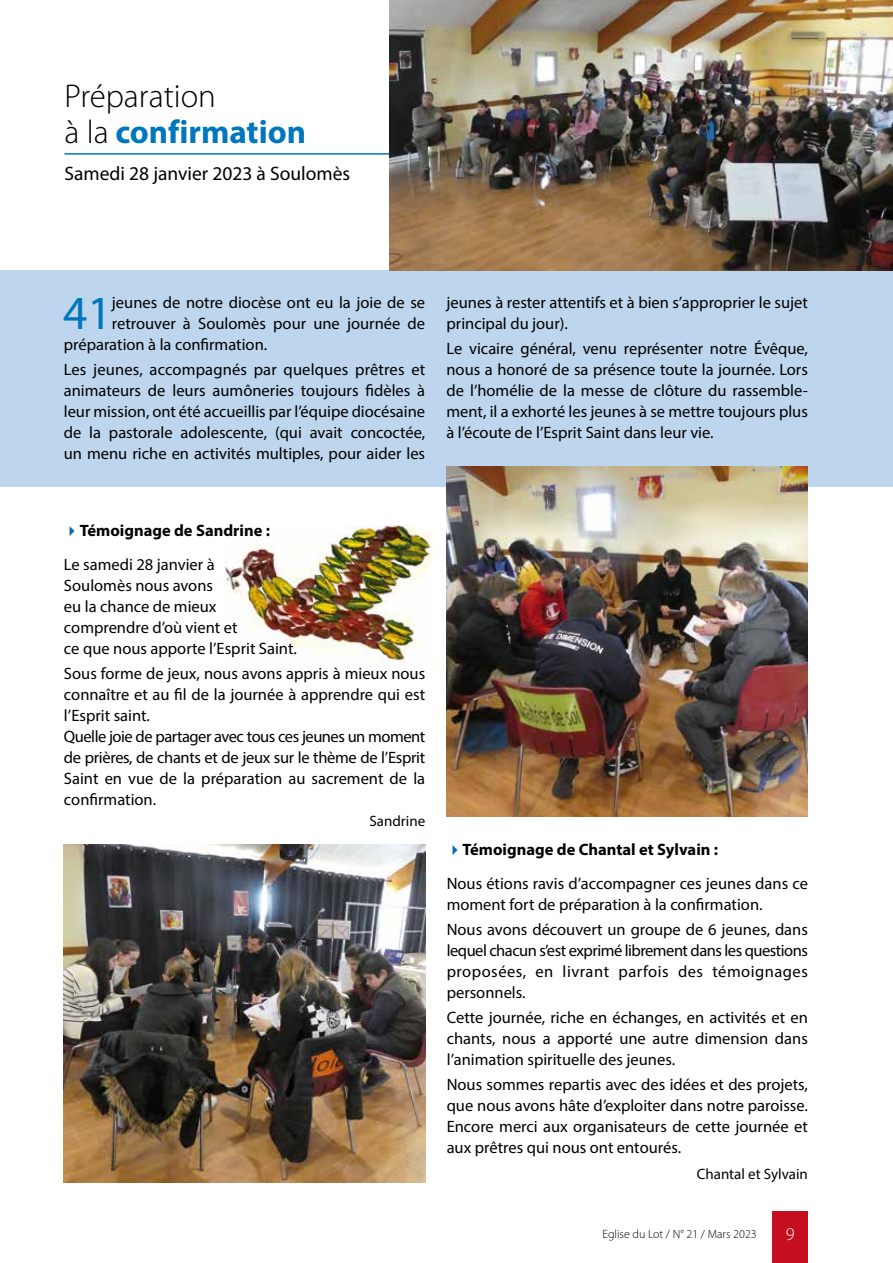
<style>
.page{position:relative;width:893px;height:1263px;background:#fff}
.page>*{position:absolute;margin:0;border:0;box-sizing:border-box;transform-origin:0 0}
.t1{font:47.7px "Myriad Pro";color:#0076bd}
.t2{font:300 33px/36px "Myriad Pro";color:#000}
.t3{font:19.5px "Myriad Pro";color:#000}
.t4{font:300 18px "Myriad Pro";color:#fff}
.t5{font:16.5px/21px "Myriad Pro";color:#000;text-align:justify}
.t6{font:700 16.5px/33.8px "Myriad Pro";color:#000}
.t7{font:15px "Myriad Pro";color:#000}
.t8{font:300 12px "Myriad Pro";color:#000}
.s1{font-weight:700;color:#0076bd}
.s2{color:#006ab3}
.s3{font-weight:400}
.s4{font-weight:700}
</style>
<div class="page">
<div style="left:0;top:270px;width:893px;height:216px;background:#bdd5ed"></div>
<div style="left:772px;top:1212px;width:36px;height:51px;background:#c50e1f"></div>
<hr style="left:64px;top:153px;width:599px;height:2px;background:#0076bd">
<img style="left:446px;top:466px;width:362px;height:350px">
<img style="left:223px;top:526px;width:209px;height:138px">
<img style="left:390px;top:0;width:503px;height:270px">
<img style="left:64px;top:845px;width:361px;height:337px">
<h2 class="t2" style="left:64px;top:78px;width:243px">Préparation<br>à la <span class="s1">confirmation</span></h2>
<p class="t3" style="left:64px;top:161px;width:287px">Samedi 28 janvier 2023 à Soulomès</p>
<h1 class="t1" style="left:63px;top:283px;width:50px">41</h1>
<p class="t5" style="left:112px;top:292px;width:315px">jeunes de notre diocèse ont eu la joie de se</p>
<p class="t5" style="left:112px;top:313px;width:315px">retrouver à Soulomès pour une journée de</p>
<p class="t5" style="left:64px;top:334px;width:205px">préparation à la confirmation.</p>
<p class="t5" style="left:64px;top:359px;width:363px">Les jeunes, accompagnés par quelques prêtres et animateurs de leurs aumôneries toujours fidèles à leur mission, ont été accueillis par l’équipe diocésaine de la pastorale adolescente, (qui avait concoctée, un menu riche en activités multiples, pour aider les</p>
<p class="t5" style="left:446px;top:292px;width:363px">jeunes à rester attentifs et à bien s’approprier le sujet principal du jour).</p>
<p class="t5" style="left:446px;top:338px;width:363px">Le vicaire général, venu représenter notre Évêque, nous a honoré de sa présence toute la journée. Lors de l’homélie de la messe de clôture du rassemble&shy;ment, il a exhorté les jeunes à se mettre toujours plus à l’écoute de l’Esprit Saint dans leur vie.</p>
<p class="t6" style="left:64px;top:513px;width:208px"><span class="s2">✔</span>Témoignage de Sandrine :<br><span class="s3">Le samedi 28 janvier à</span></p>
<p class="t5" style="left:64px;top:575px;width:234px;text-align:left">Soulomès nous avons<br>eu la chance de mieux comprendre d’où vient et<br>ce que nous apporte l’Esprit Saint.</p>
<p class="t5" style="left:64px;top:663px;width:363px;text-align:left">Sous forme de jeux, nous avons appris à mieux nous connaître et au fil de la journée à apprendre qui est l’Esprit saint.<br>Quelle joie de partager avec tous ces jeunes un moment de prières, de chants et de jeux sur le thème de l’Esprit Saint en vue de la préparation au sacrement de la confirmation.</p>
<p class="t7" style="left:369px;top:812px;width:57px">Sandrine</p>
<p class="t5" style="left:447px;top:832px;width:363px;line-height:33.8px"><span class="s2">✔</span><span class="s4">Témoignage de Chantal et Sylvain :<br></span>Nous étions ravis d’accompagner ces jeunes dans ce</p>
<p class="t5" style="left:447px;top:891px;width:363px;line-height:25.2px">moment fort de préparation à la confirmation.<br>Nous avons découvert un groupe de 6 jeunes, dans</p>
<p class="t5" style="left:447px;top:940px;width:363px">lequel chacun s’est exprimé librement dans les questions proposées, en livrant parfois des témoignages personnels.</p>
<p class="t5" style="left:447px;top:1007px;width:363px">Cette journée, riche en échanges, en activités et en chants, nous a apporté une autre dimension dans l’animation spirituelle des jeunes.</p>
<p class="t5" style="left:447px;top:1074px;width:363px">Nous sommes repartis avec des idées et des projets, que nous avons hâte d’exploiter dans notre paroisse.<br>Encore merci aux organisateurs de cette journée et aux prêtres qui nous ont entourés.</p>
<p class="t7" style="left:697px;top:1164px;width:113px">Chantal et Sylvain</p>
<p class="t8" style="left:602px;top:1226px;width:156px">Eglise du Lot / N° 21 / Mars 2023</p>
<p class="t4" style="left:786px;top:1223px;width:10px">9</p>
</div>
